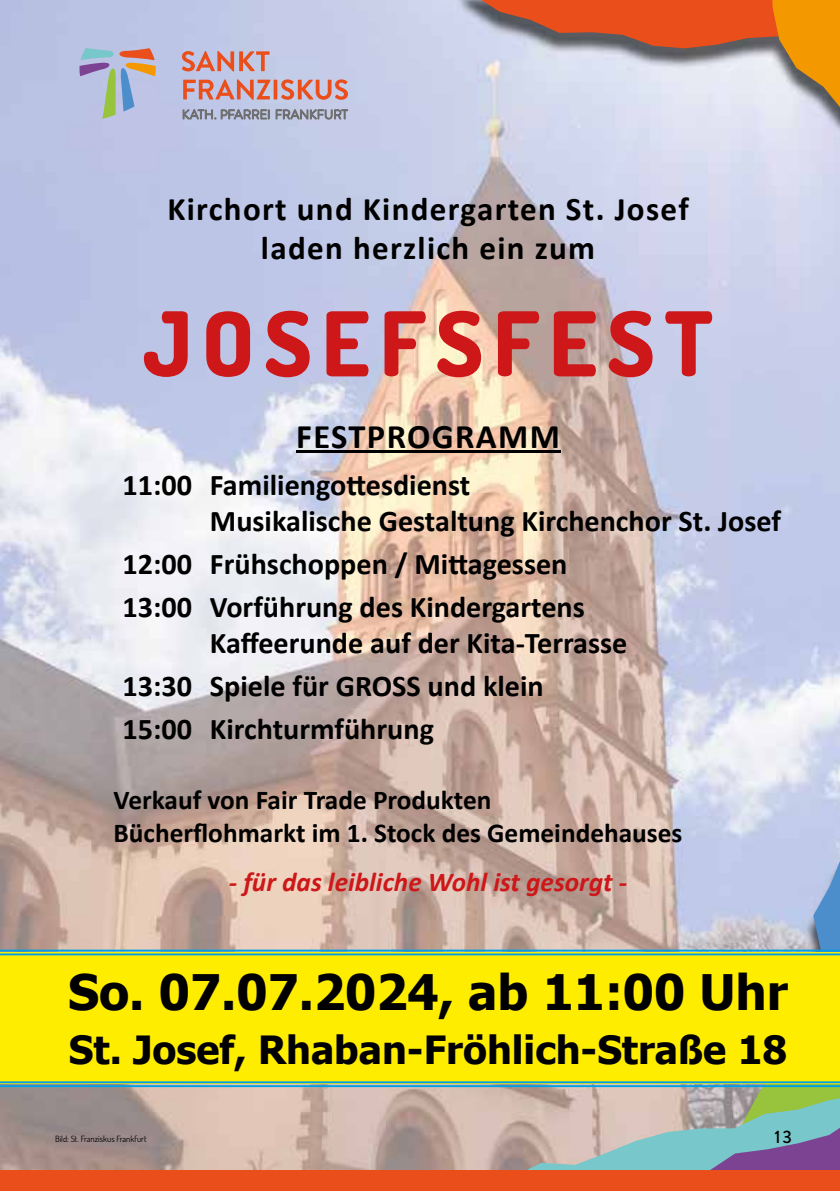
<style>
.page{position:relative;width:840px;height:1191px;background:#fff}
.page>*{position:absolute;margin:0;border:0;box-sizing:border-box;transform-origin:0 0}
.t1{font:89px "Dosis";letter-spacing:.11em;color:#cd1719}
.t2{font:700 48.8px "Tahoma";color:#000}
.t3{font:700 38.8px "Tahoma";color:#000}
.t4{font:700 34.4px "Calibri";letter-spacing:.04em;color:#000}
.t5{font:700 33px/39.6px "Calibri";letter-spacing:.04em;color:#000;text-align:center}
.t6{font:700 30.2px/43px "Calibri";color:#000}
.t7{font:700 27.2px/32.8px "Calibri";color:#000}
.t8{font:italic 700 27.2px "Calibri";color:#cd1719}
.t9{font:500 18px "Brandon Grotesque";color:#000}
.t10{font:8.6px "Dosis";color:#000}
</style>
<div class="page">
<img style="left:0;top:0;width:839px;height:1170px">
<svg style="left:481px;top:0;width:358px;height:107px;background:#d1a088"></svg>
<svg style="left:424px;top:861px;width:415px;height:309px;background:#b7b3b3"></svg>
<svg style="left:79px;top:48px;width:76px;height:71px;background:#b0b2bd"></svg>
<svg style="left:183px;top:79px;width:165px;height:21px;background:#d29590"></svg>
<svg style="left:182px;top:51px;width:87px;height:20px;background:#d0948f"></svg>
<svg style="left:182px;top:109px;width:166px;height:11px;background:#989cab"></svg>
<hr style="left:296px;top:450px;width:264px;height:3px;background:#000">
<div style="left:0;top:952px;width:839px;height:132px;background:#ffed00"></div>
<hr style="left:0;top:949px;width:839px;height:2px;background:#009fe3">
<hr style="left:0;top:1085px;width:839px;height:2px;background:#009fe3">
<hr style="left:0;top:953px;width:839px;height:2px;background:#009fe3">
<hr style="left:0;top:1081px;width:839px;height:2px;background:#009fe3">
<div style="left:0;top:1170px;width:839px;height:21px;background:#e94e1b"></div>
<p class="t5" style="left:167px;top:189px;width:522px">Kirchort und Kindergarten St. Josef laden herzlich ein zum</p>
<h1 class="t1" style="left:143px;top:282px;width:570px">JOSEFSFEST</h1>
<p class="t4" style="left:296px;top:412px;width:265px">FESTPROGRAMM</p>
<p class="t6" style="left:210px;top:466px;width:572px;line-height:36.2px;text-indent:-87px">11:00 Familiengottesdienst<br>Musikalische Gestaltung Kirchenchor St. Josef</p>
<p class="t6" style="left:122px;top:542px;width:463px">12:00 Frühschoppen / Mittagessen<br>13:00 Vorführung des Kindergartens</p>
<p class="t6" style="left:122px;top:621px;width:506px;text-indent:87px">Kaffeerunde auf der Kita-Terrasse<br>13:30 Spiele für GROSS und klein<br>15:00 Kirchturmführung</p>
<p class="t7" style="left:114px;top:783px;width:570px">Verkauf von Fair Trade Produkten<br>Bücherflohmarkt im 1. Stock des Gemeindehauses</p>
<p class="t8" style="left:229px;top:863px;width:400px">- für das leibliche Wohl ist gesorgt -</p>
<h2 class="t2" style="left:68px;top:957px;width:721px">So. 07.07.2024, ab 11:00 Uhr</h2>
<p class="t3" style="left:69px;top:1023px;width:719px">St. Josef, Rhaban-Fröhlich-Straße 18</p>
<p class="t10" style="left:55px;top:1132px;width:93px">Bild: St. Franziskus Frankfurt</p>
<p class="t9" style="left:774px;top:1124px;width:19px">13</p>
</div>
